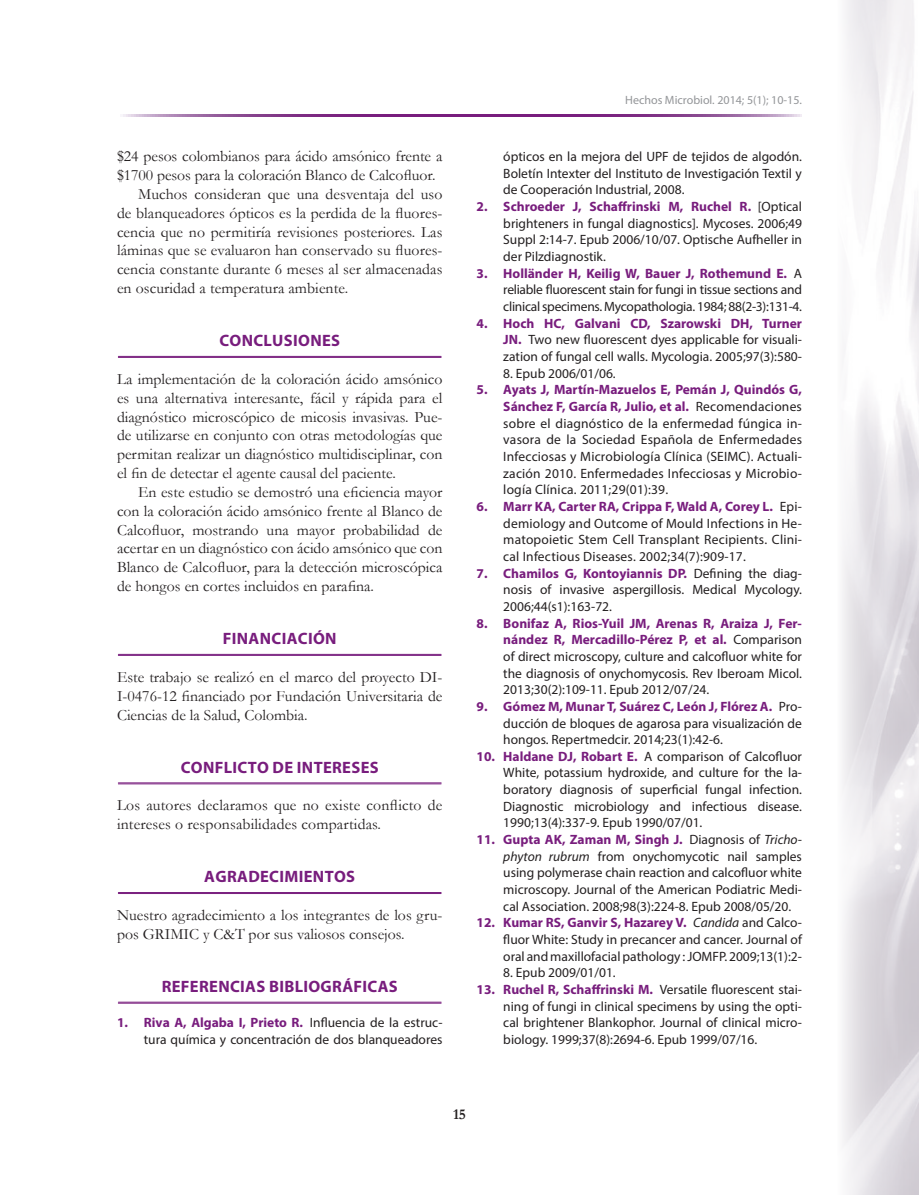
<style>
.page{position:relative;width:919px;height:1195px;background:#fff}
.page>*{position:absolute;margin:0;border:0;box-sizing:border-box;transform-origin:0 0}
.t1{font:700 16.5px "Myriad Pro";letter-spacing:.02em;color:#781d7d}
.t2{font:15.75px/18.9px "Garamond";letter-spacing:.005em;color:#231f20;text-align:justify}
.t3{font:700 15px "Garamond";color:#231f20}
.t4{font:13.5px/16.6px "Myriad Pro";color:#231f20;text-align:justify}
.t5{font:12px "Myriad Pro";color:#939598}
.s1{font-weight:700;color:#781d7d}
.s2{font-style:italic}
</style>
<div class="page">
<svg style="left:123px;top:114px;width:678px;height:2px"></svg>
<hr style="left:118px;top:356px;width:323px;height:1px;background:#781d7d">
<hr style="left:118px;top:357px;width:323px;height:1px;background:#781d7d">
<hr style="left:118px;top:654px;width:323px;height:1px;background:#781d7d">
<hr style="left:118px;top:655px;width:323px;height:1px;background:#781d7d">
<hr style="left:118px;top:782px;width:323px;height:1px;background:#781d7d">
<hr style="left:118px;top:783px;width:323px;height:1px;background:#781d7d">
<hr style="left:118px;top:892px;width:323px;height:1px;background:#781d7d">
<hr style="left:118px;top:893px;width:323px;height:1px;background:#781d7d">
<hr style="left:118px;top:1002px;width:323px;height:1px;background:#781d7d">
<hr style="left:118px;top:1003px;width:323px;height:1px;background:#781d7d">
<p class="t2" style="left:117px;top:146px;width:327px">$24 pesos colombianos para ácido amsónico frente a</p>
<p class="t2" style="left:117px;top:165px;width:320px">$1700 pesos para la coloración Blanco de Calcofluor.</p>
<p class="t2" style="left:138px;top:184px;width:305px">Muchos consideran que una desventaja del uso</p>
<p class="t2" style="left:117px;top:203px;width:327px">de blanqueadores ópticos es la perdida de la fluores-</p>
<p class="t2" style="left:117px;top:222px;width:327px">cencia que no permitiría revisiones posteriores. Las</p>
<p class="t2" style="left:117px;top:241px;width:327px">láminas que se evaluaron han conservado su fluores-</p>
<p class="t2" style="left:117px;top:259px;width:327px">cencia constante durante 6 meses al ser almacenadas</p>
<p class="t2" style="left:117px;top:278px;width:233px">en oscuridad a temperatura ambiente.</p>
<p class="t1" style="left:219px;top:330px;width:122px">CONCLUSIONES</p>
<p class="t2" style="left:117px;top:369px;width:327px">La implementación de la coloración ácido amsónico es una alternativa interesante, fácil y rápida para el diagnóstico microscópico de micosis invasivas. Pue&shy;de utilizarse en conjunto con otras metodologías que permitan realizar un diagnóstico multidisciplinar, con el fin de detectar el agente causal del paciente.</p>
<p class="t2" style="left:117px;top:482px;width:327px;text-indent:21px">En este estudio se demostró una eficiencia mayor con la coloración ácido amsónico frente al Blanco de Calcofluor, mostrando una mayor probabilidad de acertar en un diagnóstico con ácido amsónico que con Blanco de Calcofluor, para la detección microscópica de hongos en cortes incluidos en parafina.</p>
<p class="t1" style="left:223px;top:628px;width:115px">FINANCIACIÓN</p>
<p class="t2" style="left:117px;top:667px;width:327px">Este trabajo se realizó en el marco del proyecto DI-I-0476-12 financiado por Fundación Universitaria de Ciencias de la Salud, Colombia.</p>
<p class="t1" style="left:181px;top:756px;width:199px">CONFLICTO DE INTERESES</p>
<p class="t2" style="left:117px;top:795px;width:327px">Los autores declaramos que no existe conflicto de intereses o responsabilidades compartidas.</p>
<p class="t1" style="left:204px;top:866px;width:152px">AGRADECIMIENTOS</p>
<p class="t2" style="left:117px;top:905px;width:327px">Nuestro agradecimiento a los integrantes de los gru&shy;pos GRIMIC y C&amp;T por sus valiosos consejos.</p>
<p class="t1" style="left:162px;top:975px;width:237px">REFERENCIAS BIBLIOGRÁFICAS</p>
<p class="t4" style="left:117px;top:1014px;width:327px;text-align:right"><span class="s1">1. Riva A, Algaba I, Prieto R.</span> Influencia de la estruc&shy;tura química y concentración de dos blanqueadores</p>
<p class="t5" style="left:625px;top:92px;width:178px">Hechos Microbiol. 2014; 5(1); 10-15.</p>
<p class="t4" style="left:503px;top:148px;width:300px">ópticos en la mejora del UPF de tejidos de algodón.<br>Boletín Intexter del Instituto de Investigación Textil y de Cooperación Industrial, 2008.</p>
<p class="t4" style="left:503px;top:198px;width:300px;text-indent:-27px"><span class="s1">2. Schroeder J, Schaffrinski M, Ruchel R.</span> [Optical brighteners in fungal diagnostics]. Mycoses. 2006;49<br>Suppl 2:14-7. Epub 2006/10/07. Optische Aufheller in der Pilzdiagnostik.</p>
<p class="t4" style="left:503px;top:265px;width:300px;text-indent:-27px"><span class="s1">3. Holländer H, Keilig W, Bauer J, Rothemund E.</span> A reliable fluorescent stain for fungi in tissue sections and clinical specimens. Mycopathologia. 1984; 88(2-3):131-4.</p>
<p class="t4" style="left:503px;top:315px;width:300px;text-indent:-27px"><span class="s1">4. Hoch HC, Galvani CD, Szarowski DH, Turner JN.</span> Two new fluorescent dyes applicable for visuali&shy;zation of fungal cell walls. Mycologia. 2005;97(3):580-</p>
<p class="t4" style="left:503px;top:365px;width:114px">8. Epub 2006/01/06.</p>
<p class="t4" style="left:503px;top:381px;width:300px;text-indent:-27px"><span class="s1">5. Ayats J, Martín-Mazuelos E, Pemán J, Quindós G, Sánchez F, García R, Julio, et al.</span> Recomendaciones sobre el diagnóstico de la enfermedad fúngica in&shy;vasora de la Sociedad Española de Enfermedades Infecciosas y Microbiología Clínica (SEIMC). Actuali&shy;zación 2010. Enfermedades Infecciosas y Microbio&shy;logía Clínica. 2011;29(01):39.</p>
<p class="t4" style="left:503px;top:498px;width:300px;text-indent:-27px"><span class="s1">6. Marr KA, Carter RA, Crippa F, Wald A, Corey L.</span> Epi&shy;demiology and Outcome of Mould Infections in He&shy;matopoietic Stem Cell Transplant Recipients. Clini&shy;cal Infectious Diseases. 2002;34(7):909-17.</p>
<p class="t4" style="left:503px;top:564px;width:300px;text-indent:-27px"><span class="s1">7. Chamilos G, Kontoyiannis DP.</span> Defining the diag&shy;nosis of invasive aspergillosis. Medical Mycology.<br>2006;44(s1):163-72.</p>
<p class="t4" style="left:503px;top:614px;width:300px;text-indent:-27px"><span class="s1">8. Bonifaz A, Rios-Yuil JM, Arenas R, Araiza J, Fer&shy;nández R, Mercadillo-Pérez P, et al.</span> Comparison of direct microscopy, culture and calcofluor white for the diagnosis of onychomycosis. Rev Iberoam Micol.<br>2013;30(2):109-11. Epub 2012/07/24.</p>
<p class="t4" style="left:503px;top:698px;width:300px;text-indent:-27px"><span class="s1">9. Gómez M, Munar T, Suárez C, León J, Flórez A.</span> Pro&shy;ducción de bloques de agarosa para visualización de hongos. Repertmedcir. 2014;23(1):42-6.</p>
<p class="t4" style="left:503px;top:748px;width:300px;text-indent:-27px"><span class="s1">10. Haldane DJ, Robart E.</span> A comparison of Calcofluor White, potassium hydroxide, and culture for the la&shy;boratory diagnosis of superficial fungal infection.<br>Diagnostic microbiology and infectious disease.<br>1990;13(4):337-9. Epub 1990/07/01.</p>
<p class="t4" style="left:503px;top:831px;width:300px;text-indent:-27px"><span class="s1">11. Gupta AK, Zaman M, Singh J.</span> Diagnosis of <span class="s2">Tricho&shy;phyton rubrum</span> from onychomycotic nail samples using polymerase chain reaction and calcofluor white microscopy. Journal of the American Podiatric Medi&shy;cal Association. 2008;98(3):224-8. Epub 2008/05/20.</p>
<p class="t4" style="left:503px;top:914px;width:300px;text-indent:-27px"><span class="s1">12. Kumar RS, Ganvir S, Hazarey V.</span> <span class="s2">Candida</span> and Calco&shy;fluor White: Study in precancer and cancer. Journal of oral and maxillofacial pathology : JOMFP. 2009;13(1):2-</p>
<p class="t4" style="left:503px;top:964px;width:114px">8. Epub 2009/01/01.</p>
<p class="t4" style="left:503px;top:981px;width:300px;text-indent:-27px"><span class="s1">13. Ruchel R, Schaffrinski M.</span> Versatile fluorescent stai&shy;ning of fungi in clinical specimens by using the opti&shy;cal brightener Blankophor. Journal of clinical micro&shy;biology. 1999;37(8):2694-6. Epub 1999/07/16.</p>
<p class="t3" style="left:453px;top:1104px;width:14px">15</p>
</div>
